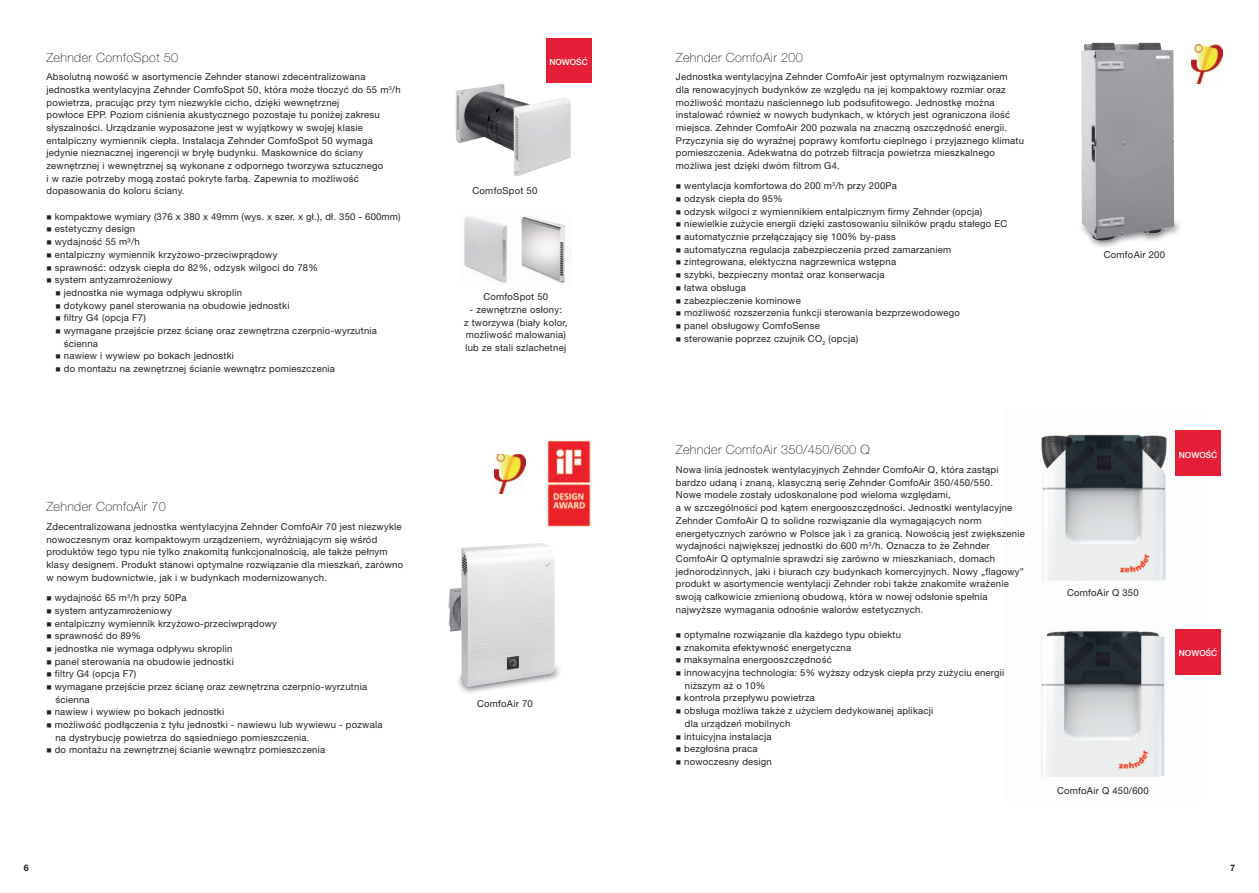
<style>
.page{position:relative;width:1259px;height:893px;background:#fff}
.page>*{position:absolute;margin:0;border:0;box-sizing:border-box;transform-origin:0 0}
.t1{font:100 12.75px "Helvetica Neue LT Pro";letter-spacing:.025em;color:#231f20}
.t2{font:9.45px/12.8px "Helvetica Neue LT Pro";letter-spacing:.025em;color:#231f20}
.t3{font:700 9px "Helvetica Neue LT Pro";color:#231f20}
.t4{font:500 8.4px "Helvetica Neue LT Pro";color:#fff}
</style>
<div class="page">
<img style="left:1041px;top:430px;width:159px;height:347px">
<img style="left:494px;top:454px;width:31px;height:39px">
<img style="left:1191px;top:45px;width:31px;height:39px">
<img style="left:1081px;top:219px;width:99px;height:28px">
<img style="left:1082px;top:227px;width:92px;height:15px">
<img style="left:1081px;top:43px;width:93px;height:184px">
<img style="left:460px;top:663px;width:100px;height:30px">
<img style="left:448px;top:543px;width:106px;height:144px">
<img style="left:546px;top:38px;width:45px;height:45px">
<div style="left:547px;top:50px;width:43px;height:24px;background:#e51f37"></div>
<img style="left:1176px;top:431px;width:45px;height:45px">
<div style="left:1176px;top:442px;width:43px;height:25px;background:#e51f37"></div>
<img style="left:1176px;top:630px;width:45px;height:45px">
<div style="left:1176px;top:641px;width:43px;height:24px;background:#e51f37"></div>
<img style="left:547px;top:440px;width:44px;height:87px">
<img style="left:521px;top:216px;width:45px;height:67px">
<img style="left:464px;top:216px;width:44px;height:67px">
<img style="left:455px;top:83px;width:116px;height:93px">
<h1 class="t1" style="left:46px;top:50px;width:133px">Zehnder ComfoSpot 50</h1>
<p class="t2" style="left:46px;top:70px;width:356px">Absolutną nowość w asortymencie Zehnder stanowi zdecentralizowana jednostka wentylacyjna Zehnder ComfoSpot 50, która może tłoczyć do 55 m<sup>3</sup>/h powietrza, pracując przy tym niezwykle cicho, dzięki wewnętrznej<br>powłoce EPP. Poziom ciśnienia akustycznego pozostaje tu poniżej zakresu słyszalności. Urządzanie wyposażone jest w wyjątkowy w swojej klasie entalpiczny wymiennik ciepła. Instalacja Zehnder ComfoSpot 50 wymaga jedynie nieznacznej ingerencji w bryłę budynku. Maskownice do ściany zewnętrznej i wewnętrznej są wykonane z odpornego tworzywa sztucznego<br>i w razie potrzeby mogą zostać pokryte farbą. Zapewnia to możliwość dopasowania do koloru ściany.</p>
<p class="t2" style="left:46px;top:210px;width:356px">■ kompaktowe wymiary (376 x 380 x 49mm (wys. x szer. x gł.), dł. 350 - 600mm)</p>
<p class="t2" style="left:46px;top:222px;width:90px">■ estetyczny design</p>
<p class="t2" style="left:46px;top:235px;width:95px">■ wydajność 55 m³/h</p>
<p class="t2" style="left:46px;top:248px;width:232px">■ entalpiczny wymiennik krzyżowo-przeciwprądowy</p>
<p class="t2" style="left:46px;top:261px;width:273px">■ sprawność: odzysk ciepła do 82%, odzysk wilgoci do 78%</p>
<p class="t2" style="left:46px;top:273px;width:127px">■ system antyzamrożeniowy</p>
<p class="t2" style="left:55px;top:286px;width:188px">■ jednostka nie wymaga odpływu skroplin</p>
<p class="t2" style="left:55px;top:299px;width:235px">■ dotykowy panel sterowania na obudowie jednostki</p>
<p class="t2" style="left:55px;top:311px;width:92px">■ filtry G4 (opcja F7)</p>
<p class="t2" style="left:64px;top:324px;width:315px;text-indent:-8px">■ wymagane przejście przez ścianę oraz zewnętrzna czerpnio-wyrzutnia ścienna</p>
<p class="t2" style="left:55px;top:349px;width:180px">■ nawiew i wywiew po bokach jednostki</p>
<p class="t2" style="left:55px;top:362px;width:281px">■ do montażu na zewnętrznej ścianie wewnątrz pomieszczenia</p>
<h1 class="t1" style="left:46px;top:500px;width:121px">Zehnder ComfoAir 70</h1>
<p class="t2" style="left:46px;top:520px;width:358px">Zdecentralizowana jednostka wentylacyjna Zehnder ComfoAir 70 jest niezwykle nowoczesnym oraz kompaktowym urządzeniem, wyróżniającym się wśród produktów tego typu nie tylko znakomitą funkcjonalnością, ale także pełnym klasy designem. Produkt stanowi optymalne rozwiązanie dla mieszkań, zarówno w nowym budownictwie, jak i w budynkach modernizowanych.</p>
<p class="t2" style="left:46px;top:591px;width:142px">■ wydajność 65 m<sup>3</sup>/h przy 50Pa</p>
<p class="t2" style="left:46px;top:604px;width:127px">■ system antyzamrożeniowy</p>
<p class="t2" style="left:46px;top:617px;width:232px">■ entalpiczny wymiennik krzyżowo-przeciwprądowy</p>
<p class="t2" style="left:46px;top:629px;width:96px">■ sprawność do 89%</p>
<p class="t2" style="left:46px;top:642px;width:187px">■ jednostka nie wymaga odpływu skroplin</p>
<p class="t2" style="left:46px;top:655px;width:189px">■ panel sterowania na obudowie jednostki</p>
<p class="t2" style="left:46px;top:667px;width:91px">■ filtry G4 (opcja F7)</p>
<p class="t2" style="left:55px;top:680px;width:313px;text-indent:-9px">■ wymagane przejście przez ścianę oraz zewnętrzna czerpnio-wyrzutnia ścienna</p>
<p class="t2" style="left:46px;top:705px;width:179px">■ nawiew i wywiew po bokach jednostki</p>
<p class="t2" style="left:55px;top:718px;width:329px;text-indent:-9px">■ możliwość podłączenia z tyłu jednostki - nawiewu lub wywiewu - pozwala na dystrybucję powietrza do sąsiedniego pomieszczenia.</p>
<p class="t2" style="left:46px;top:743px;width:280px">■ do montażu na zewnętrznej ścianie wewnątrz pomieszczenia</p>
<p class="t4" style="left:549px;top:57px;width:40px">NOWOŚĆ</p>
<p class="t2" style="left:472px;top:184px;width:66px">ComfoSpot 50</p>
<p class="t2" style="left:483px;top:290px;width:66px">ComfoSpot 50</p>
<p class="t2" style="left:464px;top:303px;width:105px;text-align:center">- zewnętrzne osłony:<br>z tworzywa (biały kolor, możliwość malowania) lub ze stali szlachetnej</p>
<p class="t2" style="left:477px;top:697px;width:57px">ComfoAir 70</p>
<h1 class="t1" style="left:676px;top:50px;width:128px">Zehnder ComfoAir 200</h1>
<p class="t2" style="left:676px;top:70px;width:350px">Jednostka wentylacyjna Zehnder ComfoAir jest optymalnym rozwiązaniem<br>dla renowacyjnych budynków ze względu na jej kompaktowy rozmiar oraz możliwość montażu naściennego lub podsufitowego. Jednostkę można instalować również w nowych budynkach, w których jest ograniczona ilość miejsca. Zehnder ComfoAir 200 pozwala na znaczną oszczędność energii.<br>Przyczynia się do wyraźnej poprawy komfortu cieplnego i przyjaznego klimatu pomieszczenia. Adekwatna do potrzeb filtracja powietrza mieszkalnego możliwa jest dzięki dwóm filtrom G4.</p>
<p class="t2" style="left:676px;top:179px;width:223px">■ wentylacja komfortowa do 200 m<sup>3</sup>/h przy 200Pa</p>
<p class="t2" style="left:676px;top:192px;width:108px">■ odzysk ciepła do 95%</p>
<p class="t2" style="left:676px;top:205px;width:308px">■ odzysk wilgoci z wymiennikiem entalpicznym firmy Zehnder (opcja)</p>
<p class="t2" style="left:676px;top:217px;width:333px">■ niewielkie zużycie energii dzięki zastosowaniu silników prądu stałego EC</p>
<p class="t2" style="left:676px;top:230px;width:221px">■ automatycznie przełączający się 100% by-pass</p>
<p class="t2" style="left:676px;top:243px;width:277px">■ automatyczna regulacja zabezpieczenia przed zamarzaniem</p>
<p class="t2" style="left:676px;top:255px;width:222px">■ zintegrowana, elektyczna nagrzewnica wstępna</p>
<p class="t2" style="left:676px;top:268px;width:210px">■ szybki, bezpieczny montaż oraz konserwacja</p>
<p class="t2" style="left:676px;top:281px;width:71px">■ łatwa obsługa</p>
<p class="t2" style="left:676px;top:294px;width:126px">■ zabezpieczenie kominowe</p>
<p class="t2" style="left:676px;top:306px;width:285px">■ możliwość rozszerzenia funkcji sterowania bezprzewodowego</p>
<p class="t2" style="left:676px;top:319px;width:145px">■ panel obsługowy ComfoSense</p>
<p class="t2" style="left:676px;top:332px;width:184px">■ sterowanie poprzez czujnik CO<sub>2</sub> (opcja)</p>
<p class="t2" style="left:1103px;top:248px;width:63px">ComfoAir 200</p>
<h1 class="t1" style="left:676px;top:443px;width:195px">Zehnder ComfoAir 350/450/600 Q</h1>
<p class="t2" style="left:676px;top:463px;width:350px">Nowa linia jednostek wentylacyjnych Zehnder ComfoAir Q, która zastąpi bardzo udaną i znaną, klasyczną serię Zehnder ComfoAir 350/450/550.<br>Nowe modele zostały udoskonalone pod wieloma względami,<br>a w szczególności pod kątem energooszczędności. Jednostki wentylacyjne Zehnder ComfoAir Q to solidne rozwiązanie dla wymagających norm energetycznych zarówno w Polsce jak i za granicą. Nowością jest zwiększenie wydajności największej jednostki do 600 m<sup>3</sup>/h. Oznacza to że Zehnder ComfoAir Q optymalnie sprawdzi się zarówno w mieszkaniach, domach jednorodzinnych, jaki i biurach czy budynkach komercyjnych. Nowy „flagowy” produkt w asortymencie wentylacji Zehnder robi także znakomite wrażenie swoją całkowicie zmienioną obudową, która w nowej odsłonie spełnia najwyższe wymagania odnośnie walorów estetycznych.</p>
<p class="t2" style="left:676px;top:628px;width:227px">■ optymalne rozwiązanie dla każdego typu obiektu</p>
<p class="t2" style="left:676px;top:641px;width:177px">■ znakomita efektywność energetyczna</p>
<p class="t2" style="left:676px;top:653px;width:157px">■ maksymalna energooszczędność</p>
<p class="t2" style="left:685px;top:666px;width:321px;text-indent:-9px">■ innowacyjna technologia: 5% wyższy odzysk ciepła przy zużyciu energii niższym aż o 10%</p>
<p class="t2" style="left:676px;top:691px;width:140px">■ kontrola przepływu powietrza</p>
<p class="t2" style="left:685px;top:704px;width:250px;text-indent:-9px">■ obsługa możliwa także z użyciem dedykowanej aplikacji dla urządzeń mobilnych</p>
<p class="t2" style="left:676px;top:730px;width:97px">■ intuicyjna instalacja</p>
<p class="t2" style="left:676px;top:742px;width:83px">■ bezgłośna praca</p>
<p class="t2" style="left:676px;top:755px;width:97px">■ nowoczesny design</p>
<p class="t4" style="left:1178px;top:450px;width:40px">NOWOŚĆ</p>
<p class="t2" style="left:1067px;top:586px;width:73px">ComfoAir Q 350</p>
<p class="t4" style="left:1178px;top:648px;width:40px">NOWOŚĆ</p>
<p class="t2" style="left:1057px;top:784px;width:93px">ComfoAir Q 450/600</p>
<p class="t3" style="left:24px;top:862px;width:7px">6</p>
<p class="t3" style="left:1230px;top:862px;width:7px">7</p>
</div>
